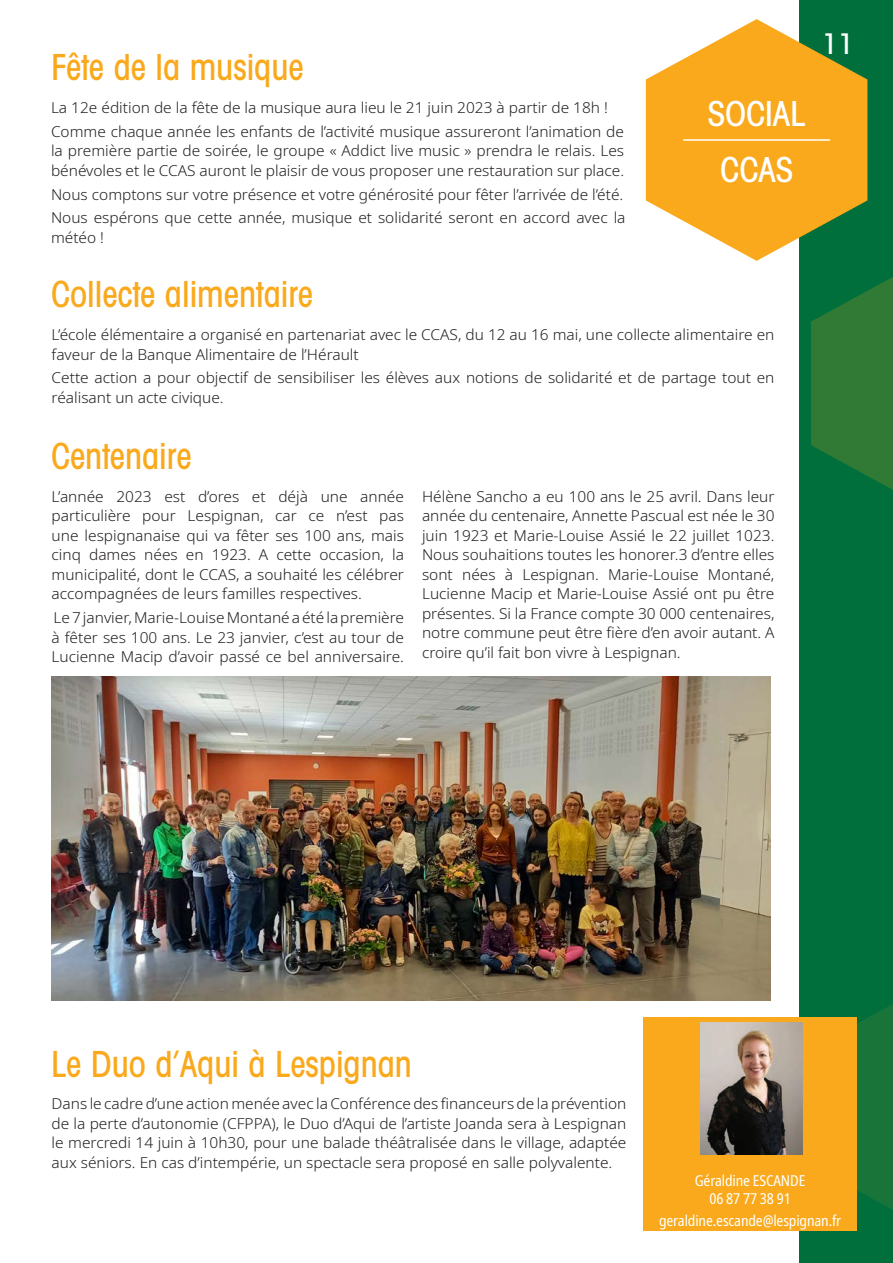
<style>
.page{position:relative;width:893px;height:1263px;background:#fff}
.page>*{position:absolute;margin:0;border:0;box-sizing:border-box;transform-origin:0 0}
.t1{font:500 condensed 36px "Avant Garde";color:#f9a91b;scale:.95 1}
.t2{font:500 condensed 34.5px/55.2px "Avant Garde";color:#fff;text-align:center}
.t3{font:500 condensed 28.5px "Avant Garde";color:#fff}
.t4{font:300 15px/19.5px "Noto Sans";color:#231f20}
.t5{font:condensed 15px/18px "Noto Sans";letter-spacing:-.01em;color:#fff;text-align:center}
</style>
<div class="page">
<div style="left:799px;top:0;width:94px;height:1263px;background:#006f3c"></div>
<svg style="left:857px;top:1004px;width:36px;height:206px;background:#157338"></svg>
<svg style="left:811px;top:277px;width:82px;height:213px"></svg>
<svg style="left:646px;top:19px;width:221px;height:242px;fill:#f9a91b"></svg>
<hr style="left:683px;top:139px;width:147px;height:2px;background:#fff">
<div style="left:643px;top:1017px;width:214px;height:214px;background:#f9a91b"></div>
<img style="left:700px;top:1022px;width:102px;height:132px">
<img style="left:52px;top:677px;width:719px;height:323px">
<h1 class="t1" style="left:51px;top:45px;width:267px">Fête de la musique</h1>
<p class="t4" style="left:51px;top:96px;width:574px;line-height:23.7px">La 12e édition de la fête de la musique aura lieu le 21 juin 2023 à partir de 18h !<br>Comme chaque année les enfants de l’activité musique assureront l’animation de</p>
<p class="t4" style="left:51px;top:141px;width:575px">la première partie de soirée, le groupe « Addict live music » prendra le relais. Les bénévoles et le CCAS auront le plaisir de vous proposer une restauration sur place.</p>
<p class="t4" style="left:51px;top:183px;width:576px;line-height:23.7px">Nous comptons sur votre présence et votre générosité pour fêter l’arrivée de l’été.<br>Nous espérons que cette année, musique et solidarité seront en accord avec la</p>
<p class="t4" style="left:51px;top:228px;width:55px">météo !</p>
<h1 class="t1" style="left:51px;top:272px;width:277px">Collecte alimentaire</h1>
<h2 class="t2" style="left:708px;top:86px;width:99px">SOCIAL<br>CCAS</h2>
<p class="t4" style="left:52px;top:325px;width:724px">L’école élémentaire a organisé en partenariat avec le CCAS, du 12 au 16 mai, une collecte alimentaire en faveur de la Banque Alimentaire de l’Hérault</p>
<p class="t4" style="left:52px;top:369px;width:724px">Cette action a pour objectif de sensibiliser les élèves aux notions de solidarité et de partage tout en réalisant un acte civique.</p>
<h1 class="t1" style="left:51px;top:434px;width:149px">Centenaire</h1>
<p class="t4" style="left:52px;top:487px;width:354px;text-align:justify">L’année 2023 est d’ores et déjà une année particulière pour Lespignan, car ce n’est pas une lespignanaise qui va fêter ses 100 ans, mais cinq dames nées en 1923. A cette occasion, la municipalité, dont le CCAS, a souhaité les célébrer accompagnées de leurs familles respectives.</p>
<p class="t4" style="left:52px;top:608px;width:354px;text-align:justify">Le 7 janvier, Marie-Louise Montané a été la première à fêter ses 100 ans. Le 23 janvier, c’est au tour de Lucienne Macip d’avoir passé ce bel anniversaire.</p>
<p class="t4" style="left:422px;top:487px;width:354px;text-align:justify">Hélène Sancho a eu 100 ans le 25 avril. Dans leur année du centenaire, Annette Pascual est née le 30 juin 1923 et Marie-Louise Assié le 22 juillet 1023.<br>Nous souhaitions toutes les honorer.3 d’entre elles sont nées à Lespignan. Marie-Louise Montané, Lucienne Macip et Marie-Louise Assié ont pu être présentes. Si la France compte 30 000 centenaires, notre commune peut être fière d’en avoir autant. A croire qu’il fait bon vivre à Lespignan.</p>
<h3 class="t3" style="left:822px;top:26px;width:33px">11</h3>
<h1 class="t1" style="left:51px;top:1041px;width:381px">Le Duo d’Aqui à Lespignan</h1>
<p class="t4" style="left:52px;top:1094px;width:576px;text-align:justify">Dans le cadre d’une action menée avec la Conférence des financeurs de la prévention de la perte d’autonomie (CFPPA), le Duo d’Aqui de l’artiste Joanda sera à Lespignan le mercredi 14 juin à 10h30, pour une balade théâtralisée dans le village, adaptée aux séniors. En cas d’intempérie, un spectacle sera proposé en salle polyvalente.</p>
<p class="t5" style="left:695px;top:1171px;width:112px">Géraldine ESCANDE<br>06 87 77 38 91</p>
<p class="t5" style="left:659px;top:1212px;width:184px">geraldine.escande@lespignan.fr</p>
</div>
